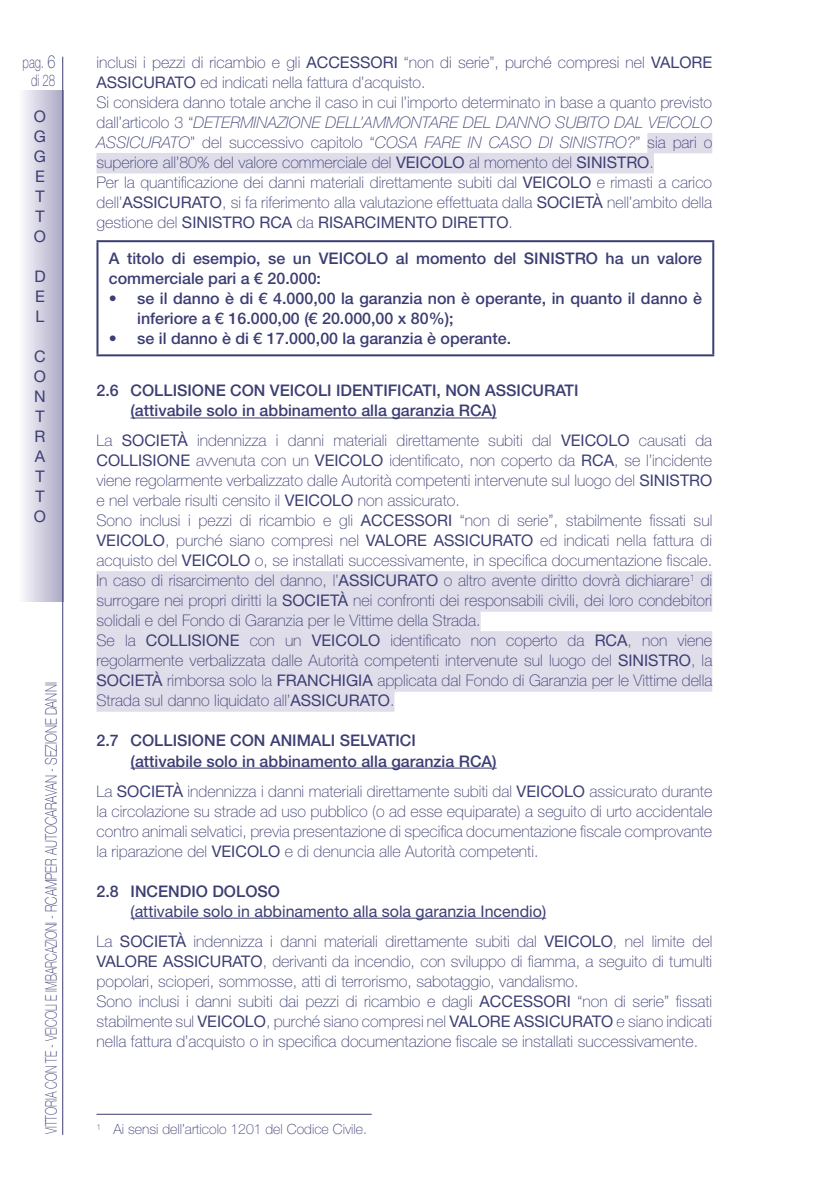
<style>
.page{position:relative;width:840px;height:1191px;background:#fff}
.page>*{position:absolute;margin:0;border:0;box-sizing:border-box;transform-origin:0 0}
.t1{font:100 16.2px/18px "Helvetica Neue LT Std";color:#3c3e73;text-align:center;scale:.71 1}
.t2{font:100 16px/20px "Helvetica Neue LT Std";color:#3c3e73}
.t3{font:500 16px/20px "Helvetica Neue LT Std";color:#3c3e73}
.t4{font:16px/20px "Helvetica Neue LT Std";color:#3c3e73;text-align:justify}
.t5{font:100 16px "Helvetica Neue LT Std";color:#3c3e73;scale:.68 1}
.t6{font:100 14px "Helvetica Neue LT Std";color:#3c3e73}
.s1{font-size:18px}
.s2{font-weight:400}
.s3{font-style:italic}
.s4{font-weight:100}
</style>
<div class="page">
<div style="left:647px;top:133px;width:64px;height:20px;background:#dfddea"></div>
<div style="left:96px;top:153px;width:557px;height:20px;background:#dfddea"></div>
<hr style="left:130px;top:417px;width:366px;height:1px;background:#3c3e73">
<div style="left:96px;top:571px;width:593px;height:20px;background:#dfddea"></div>
<div style="left:689px;top:571px;width:5px;height:20px;background:#dfddea"></div>
<div style="left:694px;top:571px;width:17px;height:20px;background:#dfddea"></div>
<div style="left:96px;top:591px;width:615px;height:20px;background:#dfddea"></div>
<div style="left:96px;top:611px;width:384px;height:20px;background:#dfddea"></div>
<div style="left:96px;top:631px;width:615px;height:20px;background:#dfddea"></div>
<div style="left:96px;top:651px;width:615px;height:20px;background:#dfddea"></div>
<div style="left:96px;top:671px;width:615px;height:20px;background:#dfddea"></div>
<div style="left:96px;top:691px;width:298px;height:20px;background:#dfddea"></div>
<hr style="left:130px;top:767px;width:366px;height:1px;background:#3c3e73">
<hr style="left:130px;top:917px;width:416px;height:1px;background:#3c3e73">
<hr style="left:96px;top:354px;width:617px;height:2px;background:#3c3e73">
<hr style="left:96px;top:240px;width:617px;height:2px;background:#3c3e73">
<hr style="left:96px;top:242px;width:2px;height:112px;background:#3c3e73">
<hr style="left:711px;top:242px;width:2px;height:112px;background:#3c3e73">
<hr style="left:96px;top:1113px;width:275px;height:1px;background:#3c3e73">
<div style="left:17px;top:91px;width:46px;height:510px;background:linear-gradient(to right,#fff,#afaac6)"></div>
<hr style="left:62px;top:57px;width:1px;height:1077px;background:#3c3e73">
<p class="t1" style="left:23px;top:53px;width:48px">pag. <span class="s1">6 </span>di 28</p>
<p class="t2" style="left:96px;top:52px;width:617px">inclusi i pezzi di ricambio e gli <span class="s2">ACCESSORI</span> “non di serie”, purché compresi nel <span class="s2">VALORE ASSICURATO</span> ed indicati nella fattura d’acquisto.<br>Si considera danno totale anche il caso in cui l’importo determinato in base a quanto previsto dall’articolo 3 “<span class="s3">DETERMINAZIONE DELL’AMMONTARE DEL DANNO SUBITO DAL VEICOLO ASSICURATO</span>” del successivo capitolo “<span class="s3">COSA FARE IN CASO DI SINISTRO?</span>” sia pari o superiore all’80% del valore commerciale del <span class="s2">VEICOLO</span> al momento del <span class="s2">SINISTRO</span>.<br>Per la quantificazione dei danni materiali direttamente subiti dal <span class="s2">VEICOLO</span> e rimasti a carico dell’<span class="s2">ASSICURATO</span>, si fa riferimento alla valutazione effettuata dalla <span class="s2">SOCIETÀ</span> nell’ambito della gestione del <span class="s2">SINISTRO RCA</span> da <span class="s2">RISARCIMENTO DIRETTO</span>.</p>
<p class="t3" style="left:109px;top:248px;width:594px">A titolo di esempio, se un VEICOLO al momento del SINISTRO ha un valore commerciale pari a € 20.000:</p>
<p class="t3" style="left:137px;top:288px;width:566px;text-indent:-28px">• se il danno è di € 4.000,00 la garanzia non è operante, in quanto il danno è inferiore a € 16.000,00 (€ 20.000,00 x 80%);</p>
<p class="t3" style="left:109px;top:328px;width:403px">• se il danno è di € 17.000,00 la garanzia è operante.</p>
<p class="t3" style="left:130px;top:380px;width:449px;text-indent:-34px">2.6 COLLISIONE CON VEICOLI IDENTIFICATI, NON ASSICURATI (attivabile solo in abbinamento alla garanzia RCA)</p>
<p class="t2" style="left:96px;top:431px;width:617px">La <span class="s2">SOCIETÀ</span> indennizza i danni materiali direttamente subiti dal <span class="s2">VEICOLO</span> causati da <span class="s2">COLLISIONE</span> avvenuta con un <span class="s2">VEICOLO</span> identificato, non coperto da <span class="s2">RCA</span>, se l’incidente viene regolarmente verbalizzato dalle Autorità competenti intervenute sul luogo del <span class="s2">SINISTRO </span>e nel verbale risulti censito il <span class="s2">VEICOLO</span> non assicurato.<br>Sono inclusi i pezzi di ricambio e gli <span class="s2">ACCESSORI</span> “non di serie”, stabilmente fissati sul <span class="s2">VEICOLO</span>, purché siano compresi nel <span class="s2">VALORE ASSICURATO</span> ed indicati nella fattura di acquisto del <span class="s2">VEICOLO</span> o, se installati successivamente, in specifica documentazione fiscale.<br>In caso di risarcimento del danno, l’<span class="s2">ASSICURATO</span> o altro avente diritto dovrà dichiarare<sup>1</sup> di surrogare nei propri diritti la <span class="s2">SOCIETÀ</span> nei confronti dei responsabili civili, dei loro condebitori solidali e del Fondo di Garanzia per le Vittime della Strada.<br>Se la <span class="s2">COLLISIONE</span> con un <span class="s2">VEICOLO</span> identificato non coperto da <span class="s2">RCA</span>, non viene regolarmente verbalizzata dalle Autorità competenti intervenute sul luogo del <span class="s2">SINISTRO</span>, la <span class="s2">SOCIETÀ</span> rimborsa solo la <span class="s2">FRANCHIGIA</span> applicata dal Fondo di Garanzia per le Vittime della Strada sul danno liquidato all’<span class="s2">ASSICURATO</span>.</p>
<p class="t3" style="left:130px;top:730px;width:367px;text-indent:-34px">2.7 COLLISIONE CON ANIMALI SELVATICI<br>(attivabile solo in abbinamento alla garanzia RCA)</p>
<p class="t2" style="left:96px;top:781px;width:617px;text-align:justify">La <span class="s2">SOCIETÀ</span> indennizza i danni materiali direttamente subiti dal <span class="s2">VEICOLO</span> assicurato durante la circolazione su strade ad uso pubblico (o ad esse equiparate) a seguito di urto accidentale contro animali selvatici, previa presentazione di specifica documentazione fiscale comprovante la riparazione del <span class="s2">VEICOLO</span> e di denuncia alle Autorità competenti.</p>
<p class="t3" style="left:96px;top:880px;width:185px">2.8 INCENDIO DOLOSO</p>
<p class="t4" style="left:96px;top:895px;width:617px;line-height:30px;text-indent:34px">(attivabile solo in abbinamento alla sola garanzia Incendio)<br><span class="s4">La</span> SOCIETÀ <span class="s4">indennizza i danni materiali direttamente subiti dal</span> VEICOLO<span class="s4">, nel limite del</span></p>
<p class="t2" style="left:96px;top:951px;width:617px"><span class="s2">VALORE ASSICURATO</span>, derivanti da incendio, con sviluppo di fiamma, a seguito di tumulti popolari, scioperi, sommosse, atti di terrorismo, sabotaggio, vandalismo.<br>Sono inclusi i danni subiti dai pezzi di ricambio e dagli <span class="s2">ACCESSORI</span> “non di serie” fissati stabilmente sul <span class="s2">VEICOLO</span>, purché siano compresi nel <span class="s2">VALORE ASSICURATO</span> e siano indicati nella fattura d’acquisto o in specifica documentazione fiscale se installati successivamente.</p>
<p class="t4" style="left:34px;top:106px;width:14px">O G G E T T O</p>
<p class="t4" style="left:34px;top:266px;width:13px">D E L</p>
<p class="t4" style="left:34px;top:346px;width:14px">C O N T R A T T O</p>
<p class="t5" style="left:42px;top:1134px;width:666px;rotate:-90deg">VITTORIA CON TE - VEICOLI E IMBARCAZIONI - RCAMPER AUTOCARAVAN - SEZIONE DANNI</p>
<p class="t6" style="left:96px;top:1121px;width:272px"><sup>1</sup> Ai sensi dell’articolo 1201 del Codice Civile.</p>
</div>
